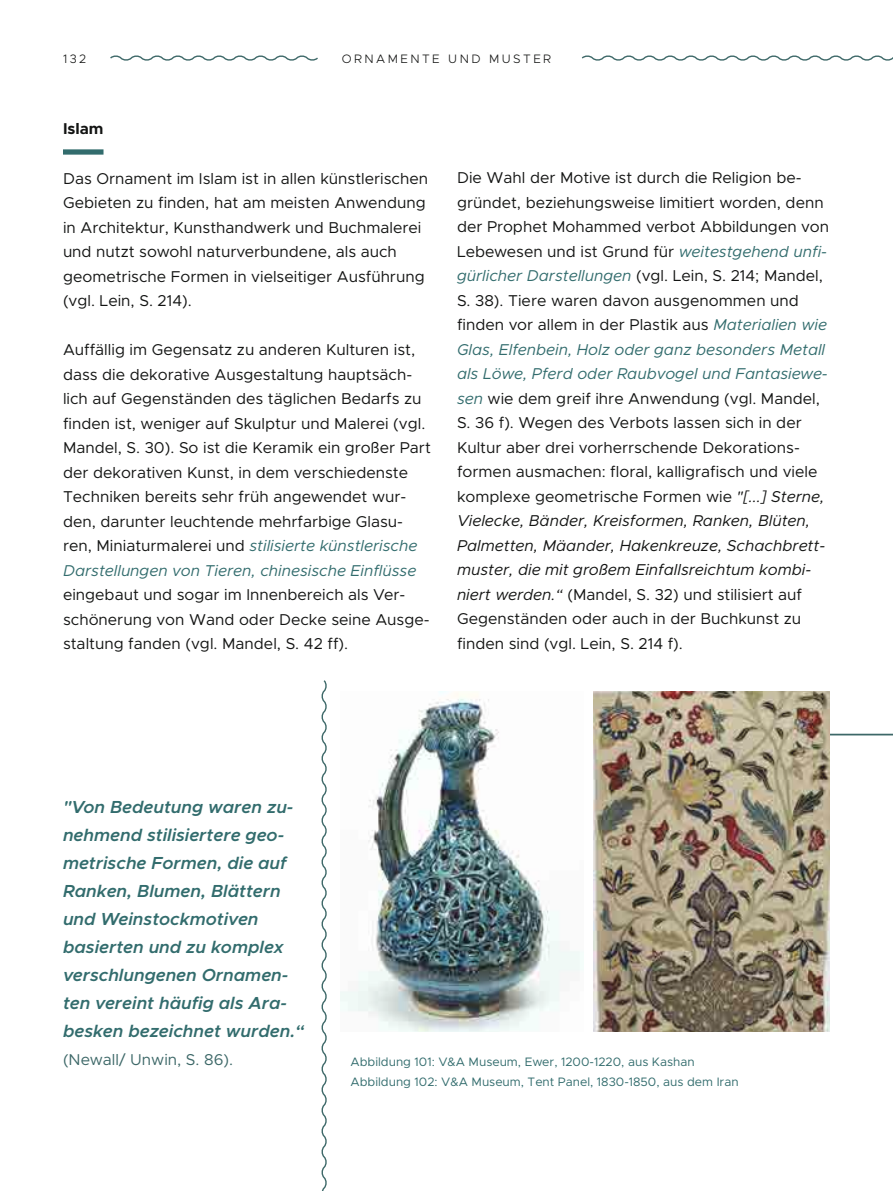
<style>
.page{position:relative;width:893px;height:1191px;background:#fff}
.page>*{position:absolute;margin:0;border:0;box-sizing:border-box;transform-origin:0 0}
.Zitat_in_Fließtext{font:italic 600 17.5px/28px "Metropolis";color:#326c6d}
.Fließtext{font:15.75px/24.5px "Metropolis";color:#131413}
.Zitat_in_Fließtext-2{font:15.75px "Metropolis";color:#3d6868}
.Head_2_Fläche{font:700 15.75px "Metropolis";color:#131413}
.t1{font:12.25px "Metropolis";color:#326c6d}
.t2{font:300 12.25px "Metropolis";letter-spacing:.2em;color:#131413}
.s1{font-style:italic;color:#326c6d}
.s2{font-style:italic}
</style>
<div class="page">
<hr style="left:830px;top:733px;width:63px;height:2px;background:#3d6868">
<div style="left:63px;top:149px;width:41px;height:6px;background:#326c6d"></div>
<img style="left:340px;top:691px;width:243px;height:340px">
<img style="left:594px;top:691px;width:236px;height:340px">
<svg style="left:321px;top:680px;width:6px;height:511px"></svg>
<svg style="left:110px;top:55px;width:208px;height:6px"></svg>
<svg style="left:581px;top:55px;width:312px;height:6px"></svg>
<p class="t2" style="left:63px;top:51px;width:25px">132</p>
<p class="t2" style="left:342px;top:51px;width:211px">ORNAMENTE UND MUSTER</p>
<p class="Head_2_Fläche" style="left:63px;top:119px;width:42px">Islam</p>
<p class="Fließtext" style="left:63px;top:166px;width:367px">Das Ornament im Islam ist in allen künstlerischen Gebieten zu finden, hat am meisten Anwendung in Architektur, Kunsthandwerk und Buchmalerei und nutzt sowohl naturverbundene, als auch geometrische Formen in vielseitiger Ausführung (vgl. Lein, S. 214).</p>
<p class="Fließtext" style="left:63px;top:337px;width:369px">Auffällig im Gegensatz zu anderen Kulturen ist, dass die dekorative Ausgestaltung hauptsäch&shy;lich auf Gegenständen des täglichen Bedarfs zu finden ist, weniger auf Skulptur und Malerei (vgl.<br>Mandel, S. 30). So ist die Keramik ein großer Part der dekorativen Kunst, in dem verschiedenste Techniken bereits sehr früh angewendet wur&shy;den, darunter leuchtende mehrfarbige Glasu&shy;ren, Miniaturmalerei und <span class="s1">stilisierte künstlerische Darstellungen von Tieren, chinesische Einflüsse </span>eingebaut und sogar im Innenbereich als Ver&shy;schönerung von Wand oder Decke seine Ausge&shy;staltung fanden (vgl. Mandel, S. 42 ff).</p>
<p class="Fließtext" style="left:457px;top:165px;width:374px">Die Wahl der Motive ist durch die Religion be&shy;gründet, beziehungsweise limitiert worden, denn der Prophet Mohammed verbot Abbildungen von Lebewesen und ist Grund für <span class="s1">weitestgehend unfi&shy;gürlicher Darstellungen</span> (vgl. Lein, S. 214; Mandel, S. 38). Tiere waren davon ausgenommen und finden vor allem in der Plastik aus <span class="s1">Materialien wie Glas, Elfenbein, Holz oder ganz besonders Metall als Löwe, Pferd oder Raubvogel und Fantasiewe&shy;sen</span> wie dem greif ihre Anwendung (vgl. Mandel, S. 36 f). Wegen des Verbots lassen sich in der Kultur aber drei vorherrschende Dekorations&shy;formen ausmachen: floral, kalligrafisch und viele komplexe geometrische Formen wie <span class="s2">"[...] Sterne, Vielecke, Bänder, Kreisformen, Ranken, Blüten, Palmetten, Mäander, Hakenkreuze, Schachbrett&shy;muster, die mit großem Einfallsreichtum kombi&shy;niert werden.“</span> (Mandel, S. 32) und stilisiert auf Gegenständen oder auch in der Buchkunst zu finden sind (vgl. Lein, S. 214 f).</p>
<p class="Zitat_in_Fließtext" style="left:63px;top:793px;width:243px">"Von Bedeutung waren zu&shy;nehmend stilisiertere geo&shy;metrische Formen, die auf<br>Ranken, Blumen, Blättern und Weinstockmotiven basierten und zu komplex verschlungenen Ornamen&shy;ten vereint häufig als Ara&shy;besken bezeichnet wurden.“</p>
<p class="Zitat_in_Fließtext-2" style="left:63px;top:1049px;width:172px">(Newall/ Unwin, S. 86).</p>
<p class="t1" style="left:351px;top:1054px;width:346px">Abbildung 101: V&amp;A Museum, Ewer, 1200-1220, aus Kashan</p>
<p class="t1" style="left:351px;top:1073px;width:390px">Abbildung 102: V&amp;A Museum, Tent Panel, 1830-1850, aus dem Iran</p>
</div>
